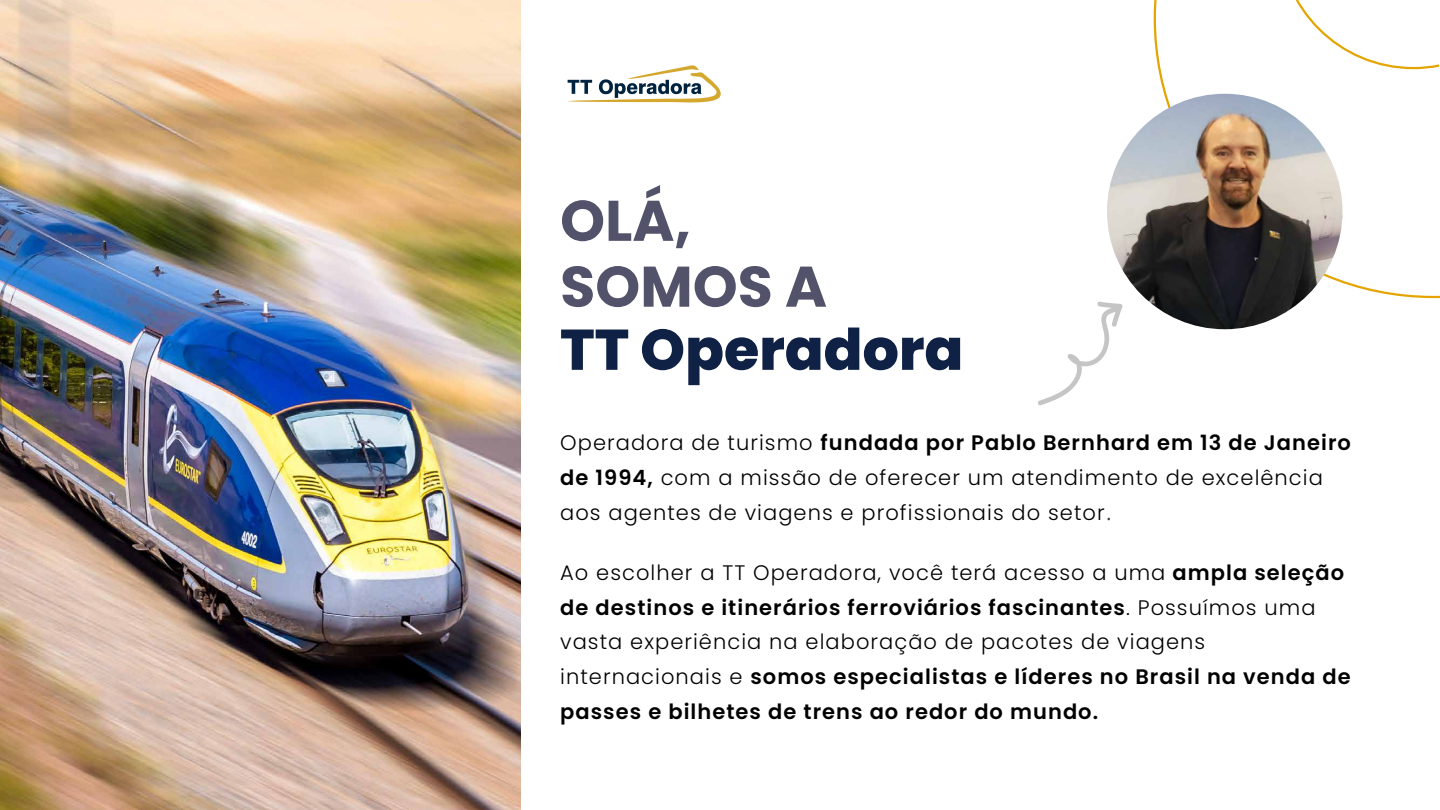
<style>
.page{position:relative;width:1440px;height:810px;background:#fff}
.page>*{position:absolute;margin:0;border:0;box-sizing:border-box;transform-origin:0 0}
.t1{font:800 57.15px "Poppins";color:#0f2145}
.t2{font:700 57.15px/65.8px "Poppins";color:#52526b}
.t3{font:600 21px/34.8px "Poppins";letter-spacing:.05em;color:#000}
.t4{font:300 21px/34.8px "Poppins";letter-spacing:.05em;color:#000}
.s1{font-weight:600}
.s2{font-family:"Futura BT";font-weight:400;color:#3c3d3d}
.s3{font-weight:300}
</style>
<div class="page">
<svg style="left:1154px;top:0;width:286px;height:298px"></svg>
<svg style="left:567px;top:65px;width:154px;height:38px"></svg>
<img style="left:0;top:0;width:521px;height:810px">
<svg style="left:1038px;top:301px;width:85px;height:105px"></svg>
<img style="left:1107px;top:94px;width:235px;height:235px;border-radius:118px">
<h1 class="t2" style="left:560px;top:188px;width:268px">OLÁ,<br>SOMOS A</h1>
<h1 class="t1" style="left:560px;top:317px;width:405px">TT Operadora</h1>
<p class="t4" style="left:560px;top:426px;width:792px">Operadora de turismo <span class="s1">fundada por Pablo Bernhard em 13 de Janeiro de 1994,</span> com a missão de oferecer um atendimento de excelência aos agentes de viagens e profissionais do setor<span class="s2">.</span></p>
<p class="t3" style="left:560px;top:555px;width:792px"><span class="s3">Ao escolher a TT Operadora, você terá acesso a uma</span> ampla seleção de destinos e itinerários ferroviários fascinantes<span class="s3">. Possuímos uma vasta experiência na elaboração de pacotes de viagens internacionais e</span> somos especialistas e líderes no Brasil na venda de passes e bilhetes de trens ao redor do mundo.</p>
</div>
